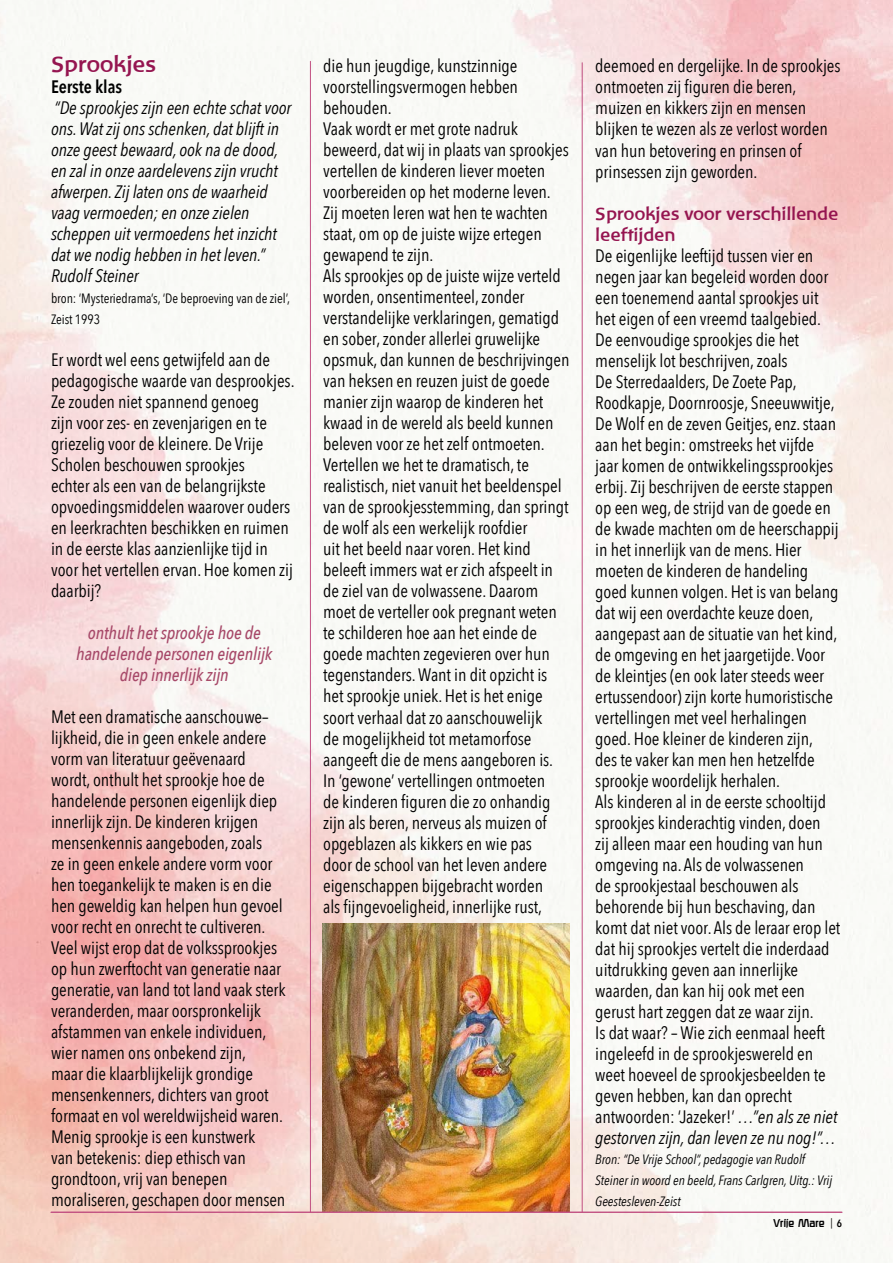
<style>
.page{position:relative;width:893px;height:1263px;background:#fff}
.page>*{position:absolute;margin:0;border:0;box-sizing:border-box;transform-origin:0 0}
.t1{font:700 22.5px "Baar Philos";letter-spacing:-.005em;color:#951550}
.t2{font:18px/21px "Avenir Next Condensed";letter-spacing:-.005em;color:#000}
.t3{font:italic 18px/21px "Avenir Next Condensed";letter-spacing:-.005em;color:#000}
.t4{font:italic 500 18px/21px "Avenir Next Condensed";letter-spacing:-.01em;color:#a74969;text-align:center}
.t5{font:700 18px/21px "Baar Philos";letter-spacing:-.005em;color:#951550}
.t6{font:600 18px "Avenir Next Condensed";letter-spacing:-.005em;color:#000}
.t7{font:italic 13.5px/21px "Avenir Next Condensed";letter-spacing:-.005em;color:#000}
.t8{font:13.5px/21px "Avenir Next Condensed";letter-spacing:-.005em;color:#000}
.t9{font:700 10.5px "Roggenkamp";color:#000;scale:.95 1}
.s1{font-style:italic}
.s2{font-family:"Avenir Next Condensed";font-weight:400}
.s3{font-family:"Avenir Next Condensed";font-weight:600}
</style>
<div class="page">
<img style="left:0;top:0;width:893px;height:1263px">
<img style="left:323px;top:924px;width:247px;height:288px">
<hr style="left:51px;top:1212px;width:791px;height:1px;background:#c14f81">
<hr style="left:310px;top:61px;width:1px;height:1151px;background:#c14f81">
<hr style="left:582px;top:63px;width:1px;height:1149px;background:#c14f81">
<p class="t1" style="left:51px;top:52px;width:106px">Sprookjes</p>
<p class="t6" style="left:51px;top:71px;width:73px">Eerste klas</p>
<p class="t3" style="left:51px;top:97px;width:242px">“De sprookjes zijn een echte schat voor ons. Wat zij ons schenken, dat blijft in onze geest bewaard, ook na de dood, en zal in onze aardelevens zijn vrucht afwerpen. Zij laten ons de waarheid vaag vermoeden; en onze zielen scheppen uit vermoedens het inzicht dat we nodig hebben in het leven.” Rudolf Steiner</p>
<p class="t8" style="left:51px;top:287px;width:240px">bron: ‘Mysteriedrama’s, ‘De beproeving van de ziel’,<br>Zeist 1993</p>
<p class="t2" style="left:51px;top:348px;width:245px">Er wordt wel eens getwijfeld aan de pedagogische waarde van desprookjes.<br>Ze zouden niet spannend genoeg<br>zijn voor zes- en zevenjarigen en te griezelig voor de kleinere. De Vrije Scholen beschouwen sprookjes<br>echter als een van de belangrijkste opvoedingsmiddelen waarover ouders en leerkrachten beschikken en ruimen in de eerste klas aanzienlijke tijd in voor het vertellen ervan. Hoe komen zij daarbij?</p>
<p class="t4" style="left:76px;top:622px;width:198px">onthult het sprookje hoe de handelende personen eigenlijk diep innerlijk zijn</p>
<p class="t2" style="left:51px;top:705px;width:236px">Met een dramatische aanschouwe– lijkheid, die in geen enkele andere vorm van literatuur geëvenaard wordt, onthult het sprookje hoe de handelende personen eigenlijk diep innerlijk zijn. De kinderen krijgen mensenkennis aangeboden, zoals<br>ze in geen enkele andere vorm voor hen toegankelijk te maken is en die hen geweldig kan helpen hun gevoel voor recht en onrecht te cultiveren.<br>Veel wijst erop dat de volkssprookjes op hun zwerftocht van generatie naar generatie, van land tot land vaak sterk veranderden, maar oorspronkelijk afstammen van enkele individuen, wier namen ons onbekend zijn,<br>maar die klaarblijkelijk grondige mensenkenners, dichters van groot formaat en vol wereldwijsheid waren.<br>Menig sprookje is een kunstwerk<br>van betekenis: diep ethisch van grondtoon, vrij van benepen moraliseren, geschapen door mensen</p>
<p class="t2" style="left:323px;top:55px;width:248px">die hun jeugdige, kunstzinnige voorstellingsvermogen hebben behouden.<br>Vaak wordt er met grote nadruk beweerd, dat wij in plaats van sprookjes vertellen de kinderen liever moeten voorbereiden op het moderne leven.<br>Zij moeten leren wat hen te wachten staat, om op de juiste wijze ertegen gewapend te zijn.<br>Als sprookjes op de juiste wijze verteld worden, onsentimenteel, zonder verstandelijke verklaringen, gematigd en sober, zonder allerlei gruwelijke opsmuk, dan kunnen de beschrijvingen van heksen en reuzen juist de goede manier zijn waarop de kinderen het kwaad in de wereld als beeld kunnen beleven voor ze het zelf ontmoeten.<br>Vertellen we het te dramatisch, te realistisch, niet vanuit het beeldenspel van de sprookjesstemming, dan springt de wolf als een werkelijk roofdier<br>uit het beeld naar voren. Het kind beleeft immers wat er zich afspeelt in de ziel van de volwassene. Daarom moet de verteller ook pregnant weten te schilderen hoe aan het einde de goede machten zegevieren over hun tegenstanders. Want in dit opzicht is het sprookje uniek. Het is het enige soort verhaal dat zo aanschouwelijk<br>de mogelijkheid tot metamorfose aangeeft die de mens aangeboren is.<br>In ‘gewone’ vertellingen ontmoeten<br>de kinderen figuren die zo onhandig zijn als beren, nerveus als muizen of opgeblazen als kikkers en wie pas<br>door de school van het leven andere eigenschappen bijgebracht worden<br>als fijngevoeligheid, innerlijke rust,</p>
<p class="t2" style="left:595px;top:55px;width:247px">deemoed en dergelijke. In de sprookjes ontmoeten zij figuren die beren, muizen en kikkers zijn en mensen blijken te wezen als ze verlost worden van hun betovering en prinsen of prinsessen zijn geworden.</p>
<p class="t5" style="left:595px;top:203px;width:244px">Sprookjes voor verschillende leeftijden</p>
<p class="t2" style="left:595px;top:244px;width:247px">De eigenlijke leeftijd tussen vier en negen jaar kan begeleid worden door een toenemend aantal sprookjes uit het eigen of een vreemd taalgebied.<br>De eenvoudige sprookjes die het menselijk lot beschrijven, zoals<br>De Sterredaalders, De Zoete Pap, Roodkapje, Doornroosje, Sneeuwwitje, De Wolf en de zeven Geitjes, enz. staan aan het begin: omstreeks het vijfde jaar komen de ontwikkelingssprookjes erbij. Zij beschrijven de eerste stappen op een weg, de strijd van de goede en de kwade machten om de heerschappij in het innerlijk van de mens. Hier moeten de kinderen de handeling goed kunnen volgen. Het is van belang dat wij een overdachte keuze doen, aangepast aan de situatie van het kind, de omgeving en het jaargetijde. Voor de kleintjes (en ook later steeds weer ertussendoor) zijn korte humoristische vertellingen met veel herhalingen goed. Hoe kleiner de kinderen zijn,<br>des te vaker kan men hen hetzelfde sprookje woordelijk herhalen.<br>Als kinderen al in de eerste schooltijd sprookjes kinderachtig vinden, doen<br>zij alleen maar een houding van hun omgeving na. Als de volwassenen<br>de sprookjestaal beschouwen als behorende bij hun beschaving, dan komt dat niet voor. Als de leraar erop let dat hij sprookjes vertelt die inderdaad uitdrukking geven aan innerlijke waarden, dan kan hij ook met een gerust hart zeggen dat ze waar zijn.<br>Is dat waar? – Wie zich eenmaal heeft ingeleefd in de sprookjeswereld en weet hoeveel de sprookjesbeelden te geven hebben, kan dan oprecht antwoorden: ‘Jazeker!’ <span class="s1">…”en als ze niet gestorven zijn, dan leven ze nu nog!”…</span></p>
<p class="t7" style="left:595px;top:1149px;width:238px">Bron: “De Vrije School”, pedagogie van Rudolf<br>Steiner in woord en beeld, Frans Carlgren, Uitg.: Vrij<br>Geestesleven-Zeist</p>
<p class="t9" style="left:773px;top:1216px;width:74px">Vrije Mare <span class="s2">|</span> <span class="s3">6</span></p>
</div>
